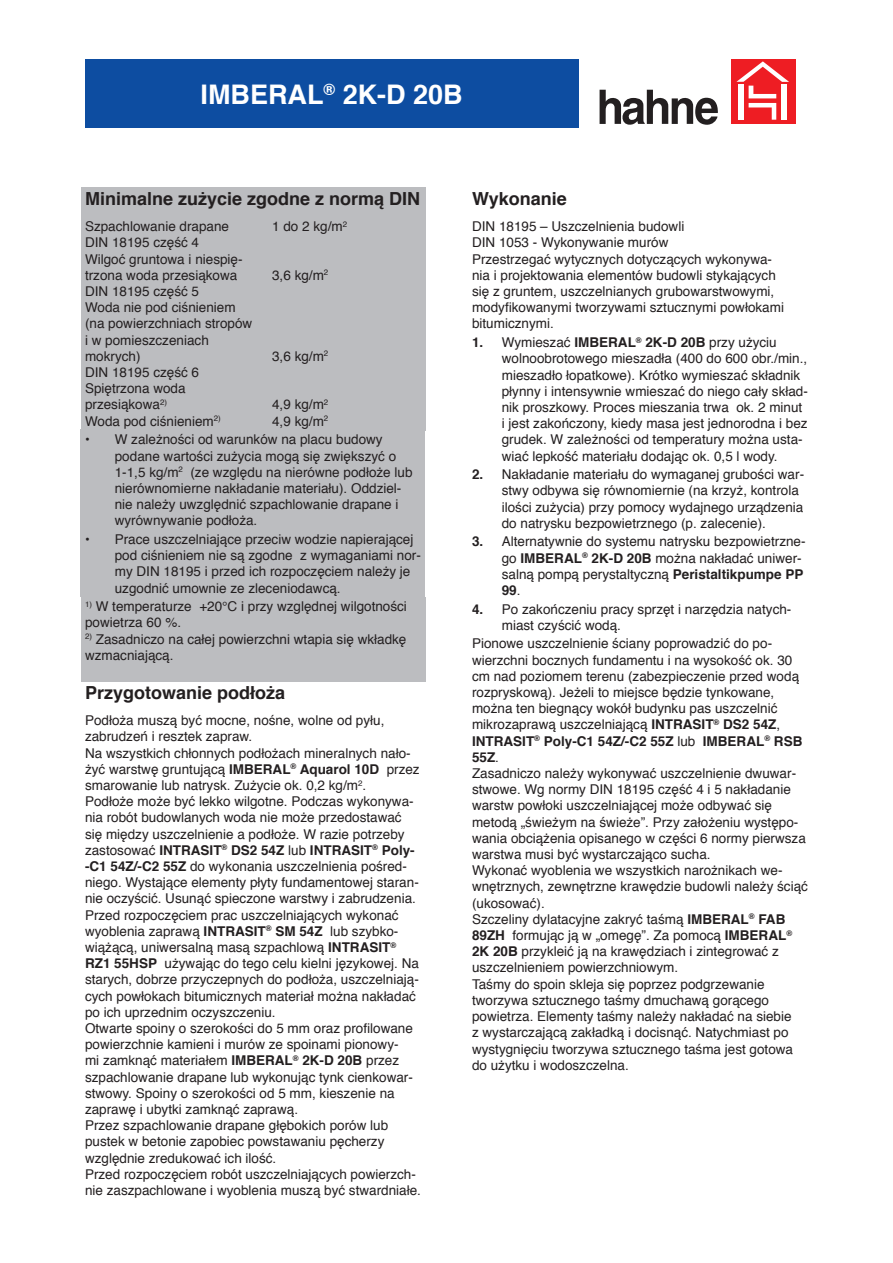
<style>
.page{position:relative;width:893px;height:1263px;background:#fff}
.page>*{position:absolute;margin:0;border:0;box-sizing:border-box;transform-origin:0 0}
.t1{font:700 27px "Helvetica";color:#fff}
.t2{font:700 18px "Helvetica";color:#231f20}
.t3{font:13.5px/16.2px "Helvetica";color:#231f20}
.t4{font:700 13.5px "Helvetica";color:#231f20}
.s1{font-weight:700}
</style>
<div class="page">
<div style="left:731px;top:60px;width:64px;height:64px;background:#ee1d23"></div>
<svg style="left:736px;top:61px;width:53px;height:59px"></svg>
<div style="left:738px;top:84px;width:6px;height:36px;background:#fff"></div>
<div style="left:782px;top:84px;width:5px;height:36px;background:#fff"></div>
<svg style="left:600px;top:90px;width:118px;height:35px"></svg>
<div style="left:85px;top:60px;width:493px;height:68px;background:#0d4da1"></div>
<div style="left:81px;top:187px;width:344px;height:30px;background:#bcbdc0"></div>
<div style="left:81px;top:217px;width:344px;height:213px;background:#bcbdc0"></div>
<div style="left:81px;top:430px;width:30px;height:100px;background:#bcbdc0"></div>
<div style="left:111px;top:430px;width:314px;height:100px;background:#bcbdc0"></div>
<div style="left:81px;top:530px;width:30px;height:67px;background:#bcbdc0"></div>
<div style="left:111px;top:530px;width:314px;height:67px;background:#bcbdc0"></div>
<div style="left:81px;top:597px;width:344px;height:67px;background:#bcbdc0"></div>
<div style="left:81px;top:664px;width:344px;height:17px;background:#bcbdc0"></div>
<p class="t1" style="left:201px;top:72px;width:264px">IMBERAL<sup>®</sup> 2K-D 20B</p>
<p class="t2" style="left:85px;top:184px;width:337px">Minimalne zużycie zgodne z normą DIN</p>
<p class="t3" style="left:85px;top:219px;width:146px">Szpachlowanie drapane</p>
<p class="t3" style="left:85px;top:235px;width:116px">DIN 18195 część 4</p>
<p class="t3" style="left:85px;top:251px;width:159px">Wilgoć gruntowa i niespię-</p>
<p class="t3" style="left:85px;top:267px;width:154px">trzona woda przesiąkowa</p>
<p class="t3" style="left:85px;top:284px;width:116px">DIN 18195 część 5</p>
<p class="t3" style="left:85px;top:300px;width:152px">Woda nie pod ciśnieniem</p>
<p class="t3" style="left:85px;top:316px;width:169px">(na powierzchniach stropów</p>
<p class="t3" style="left:85px;top:332px;width:125px">i w pomieszczeniach</p>
<p class="t3" style="left:85px;top:348px;width:57px">mokrych)</p>
<p class="t3" style="left:85px;top:365px;width:116px">DIN 18195 część 6</p>
<p class="t3" style="left:85px;top:381px;width:102px">Spiętrzona woda</p>
<p class="t3" style="left:85px;top:397px;width:84px">przesiąkowa<sup>2)</sup></p>
<p class="t3" style="left:85px;top:413px;width:137px">Woda pod ciśnieniem<sup>2)</sup></p>
<p class="t3" style="left:272px;top:219px;width:76px">1 do 2 kg/m<sup>2</sup></p>
<p class="t3" style="left:272px;top:267px;width:58px">3,6 kg/m<sup>2</sup></p>
<p class="t3" style="left:272px;top:348px;width:58px">3,6 kg/m<sup>2</sup></p>
<p class="t3" style="left:272px;top:397px;width:58px">4,9 kg/m<sup>2</sup></p>
<p class="t3" style="left:272px;top:413px;width:58px">4,9 kg/m<sup>2</sup></p>
<p class="t4" style="left:85px;top:429px;width:6px">•</p>
<p class="t3" style="left:115px;top:432px;width:299px">W zależności od warunków na placu budowy podane wartości zużycia mogą się zwiększyć o 1-1,5 kg/m<sup>2</sup> (ze względu na nierówne podłoże lub nierównomierne nakładanie materiału). Oddziel&shy;nie należy uwzględnić szpachlowanie drapane i wyrównywanie podłoża.</p>
<p class="t4" style="left:85px;top:528px;width:6px">•</p>
<p class="t3" style="left:115px;top:531px;width:308px">Prace uszczelniające przeciw wodzie napierającej pod ciśnieniem nie są zgodne z wymaganiami nor&shy;my DIN 18195 i przed ich rozpoczęciem należy je uzgodnić umownie ze zleceniodawcą.</p>
<p class="t3" style="left:85px;top:599px;width:323px"><sup>1)</sup> W temperaturze +20°C i przy względnej wilgotności powietrza 60 %.</p>
<p class="t3" style="left:85px;top:631px;width:323px"><sup>2)</sup> Zasadniczo na całej powierzchni wtapia się wkładkę wzmacniającą.</p>
<p class="t2" style="left:85px;top:678px;width:202px">Przygotowanie podłoża</p>
<p class="t3" style="left:85px;top:713px;width:301px">Podłoża muszą być mocne, nośne, wolne od pyłu, zabrudzeń i resztek zapraw.</p>
<p class="t3" style="left:85px;top:745px;width:336px">Na wszystkich chłonnych podłożach mineralnych nało&shy;żyć warstwę gruntującą <span class="s1">IMBERAL</span><sup>®</sup> <span class="s1">Aquarol 10D</span> przez smarowanie lub natrysk. Zużycie ok. 0,2 kg/m<sup>2</sup>.</p>
<p class="t3" style="left:85px;top:794px;width:335px">Podłoże może być lekko wilgotne. Podczas wykonywa&shy;nia robót budowlanych woda nie może przedostawać się między uszczelnienie a podłoże. W razie potrzeby zastosować <span class="s1">INTRASIT</span><sup>®</sup> <span class="s1">DS2 54Z</span> lub <span class="s1">INTRASIT</span><sup>®</sup> <span class="s1">Poly--C1 54Z/-C2 55Z</span> do wykonania uszczelnienia pośred&shy;niego. Wystające elementy płyty fundamentowej staran&shy;nie oczyścić. Usunąć spieczone warstwy i zabrudzenia.</p>
<p class="t3" style="left:85px;top:907px;width:335px">Przed rozpoczęciem prac uszczelniających wykonać wyoblenia zaprawą <span class="s1">INTRASIT</span><sup>®</sup> <span class="s1">SM 54Z</span> lub szybko&shy;wiążącą, uniwersalną masą szpachlową <span class="s1">INTRASIT</span><sup>® </sup><span class="s1">RZ1 55HSP</span> używając do tego celu kielni językowej. Na starych, dobrze przyczepnych do podłoża, uszczelniają&shy;cych powłokach bitumicznych materiał można nakładać po ich uprzednim oczyszczeniu.</p>
<p class="t3" style="left:85px;top:1020px;width:329px">Otwarte spoiny o szerokości do 5 mm oraz profilowane powierzchnie kamieni i murów ze spoinami pionowy&shy;mi zamknąć materiałem <span class="s1">IMBERAL</span><sup>®</sup> <span class="s1">2K-D 20B</span> przez szpachlowanie drapane lub wykonując tynk cienkowar&shy;stwowy. Spoiny o szerokości od 5 mm, kieszenie na zaprawę i ubytki zamknąć zaprawą.</p>
<p class="t3" style="left:85px;top:1118px;width:305px">Przez szpachlowanie drapane głębokich porów lub pustek w betonie zapobiec powstawaniu pęcherzy względnie zredukować ich ilość.</p>
<p class="t3" style="left:85px;top:1166px;width:337px">Przed rozpoczęciem robót uszczelniających powierzch&shy;nie zaszpachlowane i wyoblenia muszą być stwardniałe.</p>
<p class="t2" style="left:472px;top:184px;width:96px">Wykonanie</p>
<p class="t3" style="left:472px;top:219px;width:214px">DIN 18195 – Uszczelnienia budowli</p>
<p class="t3" style="left:472px;top:235px;width:198px">DIN 1053 - Wykonywanie murów</p>
<p class="t3" style="left:472px;top:251px;width:314px">Przestrzegać wytycznych dotyczących wykonywa&shy;nia i projektowania elementów budowli stykających się z gruntem, uszczelnianych grubowarstwowymi, modyfikowanymi tworzywami sztucznymi powłokami bitumicznymi.</p>
<p class="t4" style="left:472px;top:331px;width:13px">1.</p>
<p class="t3" style="left:502px;top:335px;width:308px">Wymieszać <span class="s1">IMBERAL</span><sup>®</sup> <span class="s1">2K-D 20B</span> przy użyciu wolnoobrotowego mieszadła (400 do 600 obr./min., mieszadło łopatkowe). Krótko wymieszać składnik płynny i intensywnie wmieszać do niego cały skład&shy;nik proszkowy. Proces mieszania trwa ok. 2 minut i jest zakończony, kiedy masa jest jednorodna i bez grudek. W zależności od temperatury można usta&shy;wiać lepkość materiału dodając ok. 0,5 l wody.</p>
<p class="t4" style="left:472px;top:463px;width:13px">2.</p>
<p class="t3" style="left:502px;top:467px;width:304px">Nakładanie materiału do wymaganej grubości war&shy;stwy odbywa się równomiernie (na krzyż, kontrola ilości zużycia) przy pomocy wydajnego urządzenia do natrysku bezpowietrznego (p. zalecenie).</p>
<p class="t4" style="left:472px;top:531px;width:13px">3.</p>
<p class="t3" style="left:502px;top:534px;width:305px">Alternatywnie do systemu natrysku bezpowietrzne&shy;go <span class="s1">IMBERAL</span><sup>®</sup> <span class="s1">2K-D 20B</span> można nakładać uniwer&shy;salną pompą perystaltyczną <span class="s1">Peristaltikpumpe PP 99</span>.</p>
<p class="t4" style="left:472px;top:598px;width:13px">4.</p>
<p class="t3" style="left:502px;top:601px;width:291px">Po zakończeniu pracy sprzęt i narzędzia natych&shy;miast czyścić wodą.</p>
<p class="t3" style="left:472px;top:636px;width:332px">Pionowe uszczelnienie ściany poprowadzić do po&shy;wierzchni bocznych fundamentu i na wysokość ok. 30 cm nad poziomem terenu (zabezpieczenie przed wodą rozpryskową). Jeżeli to miejsce będzie tynkowane, można ten biegnący wokół budynku pas uszczelnić mikrozaprawą uszczelniającą <span class="s1">INTRASIT</span><sup>®</sup> <span class="s1">DS2 54Z</span>, <span class="s1">INTRASIT</span><sup>®</sup> <span class="s1">Poly-C1 54Z/-C2 55Z</span> lub <span class="s1">IMBERAL</span><sup>®</sup> <span class="s1">RSB 55Z</span>.</p>
<p class="t3" style="left:472px;top:766px;width:335px">Zasadniczo należy wykonywać uszczelnienie dwuwar&shy;stwowe. Wg normy DIN 18195 część 4 i 5 nakładanie warstw powłoki uszczelniającej może odbywać się metodą „świeżym na świeże”. Przy założeniu występo&shy;wania obciążenia opisanego w części 6 normy pierwsza warstwa musi być wystarczająco sucha.</p>
<p class="t3" style="left:472px;top:863px;width:337px">Wykonać wyoblenia we wszystkich narożnikach we&shy;wnętrznych, zewnętrzne krawędzie budowli należy ściąć (ukosować).</p>
<p class="t3" style="left:472px;top:911px;width:322px">Szczeliny dylatacyjne zakryć taśmą <span class="s1">IMBERAL</span><sup>®</sup> <span class="s1">FAB 89ZH</span> formując ją w „omegę”. Za pomocą <span class="s1">IMBERAL</span><sup>® </sup><span class="s1">2K 20B</span> przykleić ją na krawędziach i zintegrować z uszczelnieniem powierzchniowym.</p>
<p class="t3" style="left:472px;top:976px;width:323px">Taśmy do spoin skleja się poprzez podgrzewanie tworzywa sztucznego taśmy dmuchawą gorącego powietrza. Elementy taśmy należy nakładać na siebie z wystarczającą zakładką i docisnąć. Natychmiast po wystygnięciu tworzywa sztucznego taśma jest gotowa do użytku i wodoszczelna.</p>
</div>
